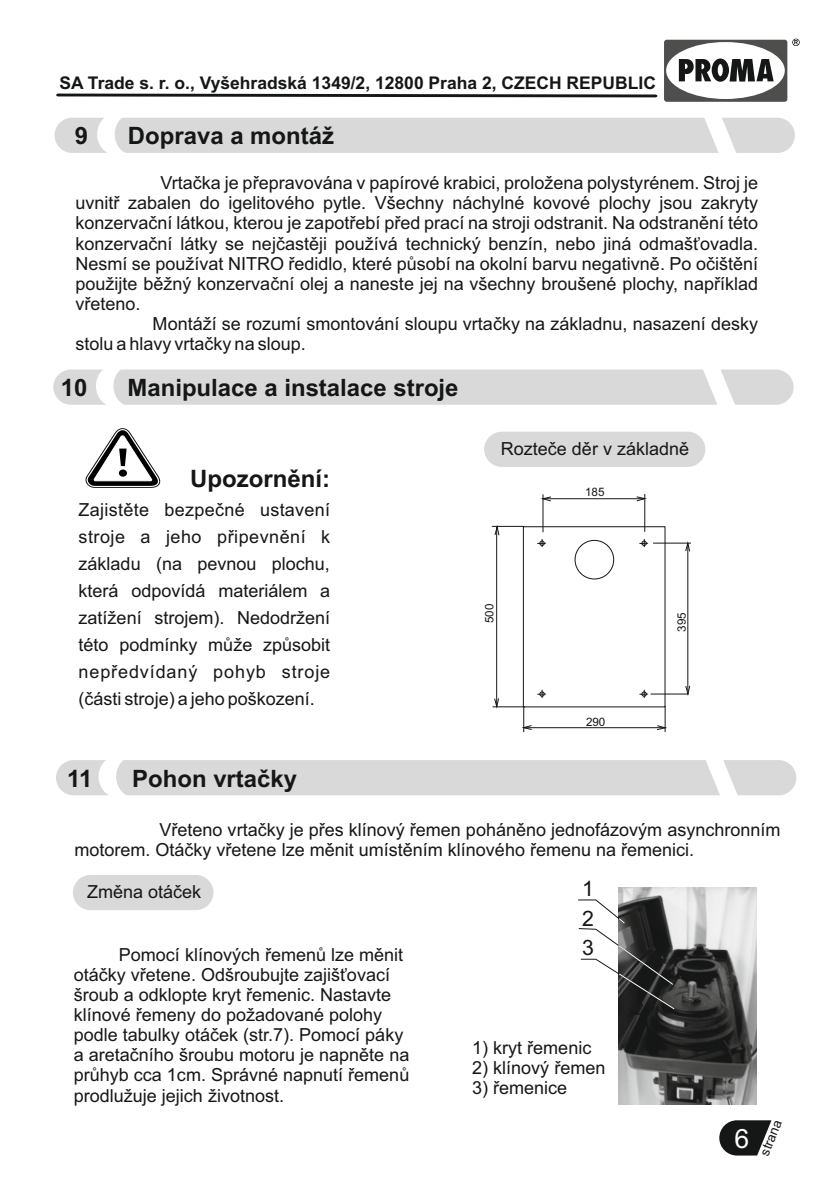
<style>
.page{position:relative;width:840px;height:1191px;background:#fff}
.page>*{position:absolute;margin:0;border:0;box-sizing:border-box;transform-origin:0 0}
.t1{font:26.6px "Arial";color:#fff}
.t2{font:700 24px "Arial";color:#151616}
.t3{font:700 23.8px "Arial";color:#151616}
.t4{font:21.2px/29.2px "Arial";color:#151616;text-align:justify}
.t5{font:18px/20.2px "Arial";color:#151616}
.t6{font:700 17.4px "Arial";color:#151616}
.t7{font:13.4px "Arial";color:#151616}
.t8{font:11.6px "Arial";color:#151616}
</style>
<div class="page">
<div style="left:484px;top:432px;width:221px;height:35px;background:#d9d9da;border-radius:18px"></div>
<svg style="left:719px;top:1120px;width:52px;height:35px"></svg>
<div style="left:54px;top:118px;width:740px;height:35px;background:#d9d9da;border-radius:18px"></div>
<svg style="left:701px;top:117px;width:38px;height:36px"></svg>
<svg style="left:664px;top:39px;width:135px;height:63px"></svg>
<svg style="left:56px;top:94px;width:601px;height:3px;background:#2b2c2c"></svg>
<svg style="left:97px;top:117px;width:35px;height:36px"></svg>
<div style="left:53px;top:369px;width:740px;height:36px;background:#d9d9da;border-radius:18px"></div>
<svg style="left:700px;top:369px;width:37px;height:36px"></svg>
<svg style="left:96px;top:369px;width:35px;height:36px"></svg>
<svg style="left:86px;top:428px;width:74px;height:59px"></svg>
<div style="left:119px;top:469px;width:8px;height:8px;background:#000;border-radius:50%"></div>
<div style="left:56px;top:760px;width:739px;height:35px;background:#d9d9da;border-radius:18px"></div>
<svg style="left:703px;top:760px;width:37px;height:36px"></svg>
<svg style="left:98px;top:760px;width:36px;height:36px"></svg>
<hr style="left:542px;top:494px;width:1px;height:38px;background:#151616">
<hr style="left:644px;top:494px;width:1px;height:38px;background:#151616">
<hr style="left:542px;top:498px;width:102px;height:1px;background:#151616">
<svg style="left:541px;top:496px;width:10px;height:5px"></svg>
<svg style="left:635px;top:496px;width:11px;height:5px"></svg>
<div style="left:523px;top:526px;width:141px;height:181px;border:1px solid #151616"></div>
<svg style="left:537px;top:539px;width:8px;height:8px"></svg>
<svg style="left:639px;top:539px;width:8px;height:8px"></svg>
<hr style="left:523px;top:727px;width:139px;height:1px;background:#151616">
<svg style="left:521px;top:706px;width:11px;height:26px"></svg>
<svg style="left:656px;top:706px;width:10px;height:26px"></svg>
<svg style="left:537px;top:690px;width:8px;height:8px"></svg>
<svg style="left:639px;top:690px;width:8px;height:8px"></svg>
<hr style="left:652px;top:543px;width:38px;height:1px;background:#151616">
<hr style="left:650px;top:693px;width:38px;height:1px;background:#151616">
<hr style="left:687px;top:543px;width:1px;height:148px;background:#151616">
<svg style="left:684px;top:685px;width:5px;height:11px"></svg>
<svg style="left:684px;top:541px;width:5px;height:11px"></svg>
<div style="left:574px;top:540px;width:39px;height:39px;border:1px solid #151616;border-radius:50%"></div>
<div style="left:73px;top:875px;width:140px;height:35px;background:#d9d9da;border-radius:18px"></div>
<img style="left:618px;top:888px;width:138px;height:217px">
<svg style="left:578px;top:899px;width:96px;height:110px"></svg>
<hr style="left:491px;top:526px;width:33px;height:1px;background:#151616">
<hr style="left:492px;top:706px;width:32px;height:1px;background:#151616">
<hr style="left:496px;top:526px;width:1px;height:180px;background:#151616">
<svg style="left:494px;top:698px;width:5px;height:10px"></svg>
<svg style="left:494px;top:525px;width:5px;height:11px"></svg>
<p class="t6" style="left:59px;top:77px;width:597px">SA Trade s. r. o., Vyšehradská 1349/2, 12800 Praha 2, CZECH REPUBLIC</p>
<h3 class="t3" style="left:75px;top:127px;width:15px">9</h3>
<h3 class="t3" style="left:128px;top:127px;width:207px">Doprava a montáž</h3>
<p class="t5" style="left:160px;top:174px;width:598px">Vrtačka je přepravována v papírové krabici, proložena polystyrénem. Stroj je</p>
<p class="t5" style="left:75px;top:194px;width:683px">uvnitř zabalen do igelitového pytle. Všechny náchylné kovové plochy jsou zakryty</p>
<p class="t5" style="left:75px;top:215px;width:683px">konzervační látkou, kterou je zapotřebí před prací na stroji odstranit. Na odstranění této</p>
<p class="t5" style="left:75px;top:235px;width:683px">konzervační látky se nejčastěji používá technický benzín, nebo jiná odmašťovadla.</p>
<p class="t5" style="left:75px;top:255px;width:683px">Nesmí se používat NITRO ředidlo, které působí na okolní barvu negativně. Po očištění</p>
<p class="t5" style="left:75px;top:275px;width:683px">použijte běžný konzervační olej a naneste jej na všechny broušené plochy, například</p>
<p class="t5" style="left:75px;top:295px;width:67px">vřeteno.</p>
<p class="t5" style="left:152px;top:315px;width:606px">Montáží se rozumí smontování sloupu vrtačky na základnu, nasazení desky</p>
<p class="t5" style="left:75px;top:335px;width:232px">stolu a hlavy vrtačky na sloup.</p>
<h3 class="t3" style="left:61px;top:379px;width:28px">10</h3>
<h3 class="t3" style="left:127px;top:379px;width:332px">Manipulace a instalace stroje</h3>
<h2 class="t2" style="left:190px;top:469px;width:141px">Upozornění:</h2>
<p class="t5" style="left:79px;top:497px;width:253px;line-height:27px;text-align:justify">Zajistěte bezpečné ustavení stroje a jeho připevnění k základu (na pevnou plochu, která odpovídá materiálem a zatížení strojem). Nedodržení této podmínky může způsobit nepředvídaný pohyb stroje (části stroje) a jeho poškození.</p>
<h3 class="t3" style="left:67px;top:769px;width:27px">11</h3>
<h3 class="t3" style="left:132px;top:769px;width:166px">Pohon vrtačky</h3>
<p class="t5" style="left:500px;top:440px;width:190px">Rozteče děr v základně</p>
<p class="t8" style="left:584px;top:487px;width:21px">185</p>
<p class="t8" style="left:484px;top:623px;width:21px;rotate:-90deg">500</p>
<p class="t8" style="left:585px;top:717px;width:21px">290</p>
<p class="t8" style="left:677px;top:632px;width:21px;rotate:-90deg">395</p>
<p class="t5" style="left:74px;top:821px;width:707px;text-indent:85px">Vřeteno vrtačky je přes klínový řemen poháněno jednofázovým asynchronním motorem. Otáčky vřetene lze měnit umístěním klínového řemenu na řemenici.</p>
<p class="t5" style="left:87px;top:883px;width:116px">Změna otáček</p>
<p class="t4" style="left:582px;top:876px;width:13px">1<br>2<br>3</p>
<p class="t5" style="left:74px;top:946px;width:337px;text-indent:45px">Pomocí klínových řemenů lze měnit otáčky vřetene. Odšroubujte zajišťovací šroub a odklopte kryt řemenic. Nastavte klínové řemeny do požadované polohy podle tabulky otáček (str.7). Pomocí páky a aretačního šroubu motoru je napněte na průhyb cca 1cm. Správné napnutí řemenů prodlužuje jejich životnost.</p>
<p class="t5" style="left:472px;top:1039px;width:121px">1) kryt řemenic</p>
<p class="t5" style="left:472px;top:1059px;width:135px">2) klínový řemen</p>
<p class="t5" style="left:472px;top:1079px;width:97px">3) řemenice</p>
<h1 class="t1" style="left:734px;top:1128px;width:16px">6</h1>
<p class="t7" style="left:758px;top:1153px;width:39px;rotate:-68deg">strana</p>
</div>
